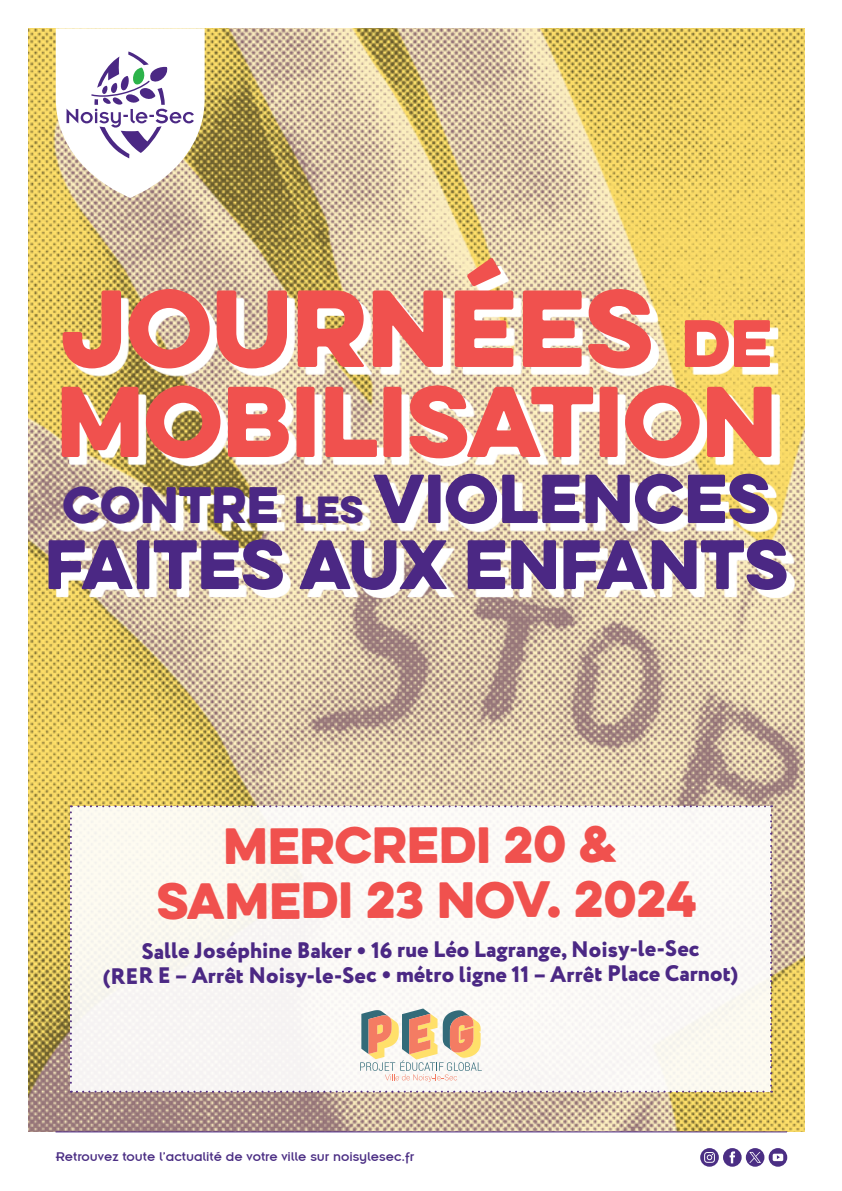
<style>
.page{position:relative;width:842px;height:1191px;background:#fff}
.page>*{position:absolute;margin:0;border:0;box-sizing:border-box;transform-origin:0 0}
.t1{font:98px "Eveleth Clean";color:#f0514e}
.t2{font:90px "Eveleth Clean";color:#f0514e}
.t3{font:62.6px "Eveleth Clean";color:#4b2884}
.t4{font:62px "Eveleth Clean";color:#4b2884}
.t5{font:45.8px/54.8px "Eveleth Clean";letter-spacing:-.005em;color:#f0514e;text-align:center}
.t6{font:800 22.4px/24.8px "Circe";letter-spacing:-.005em;color:#4b2884;text-align:center}
.t7{font:14px "Insignia";color:#4b2e84}
.s1{font-size:60px}
.s2{font-size:46px}
.s3{font-size:34px}
.s4{font-family:"Eveleth Clean";font-weight:400}
</style>
<div class="page">
<img style="left:28px;top:28px;width:777px;height:1103px">
<svg style="left:56px;top:28px;width:149px;height:170px"></svg>
<svg style="left:700px;top:1148px;width:87px;height:18px"></svg>
<hr style="left:56px;top:1131px;width:731px;height:1px;background:#4b2884">
<svg style="left:56px;top:266px;width:739px;height:332px"></svg>
<div style="left:70px;top:805px;width:702px;height:287px;background:#faf8f5"></div>
<h1 class="t1" style="left:61px;top:253px;width:712px">JOURNÉES <span class="s1">DE</span></h1>
<h2 class="t2" style="left:56px;top:352px;width:722px">MOBILISATION</h2>
<h3 class="t4" style="left:63px;top:451px;width:710px"><span class="s2">CONTRE</span> <span class="s3">LES</span> VIOLENCES</h3>
<h3 class="t3" style="left:45px;top:516px;width:745px">FAITES AUX ENFANTS</h3>
<h3 class="t5" style="left:157px;top:816px;width:542px">MERCREDI 20 &amp;<br>SAMEDI 23 NOV. 2024</h3>
<p class="t6" style="left:103px;top:938px;width:637px">Salle Joséphine Baker <span class="s4">•</span> 16 rue Léo Lagrange, Noisy-le-Sec<br>(RER E – Arrêt Noisy-le-Sec <span class="s4">•</span> métro ligne 11 – Arrêt Place Carnot)</p>
<p class="t7" style="left:56px;top:1149px;width:360px">Retrouvez toute l’actualité de votre ville sur noisylesec.fr</p>
</div>
